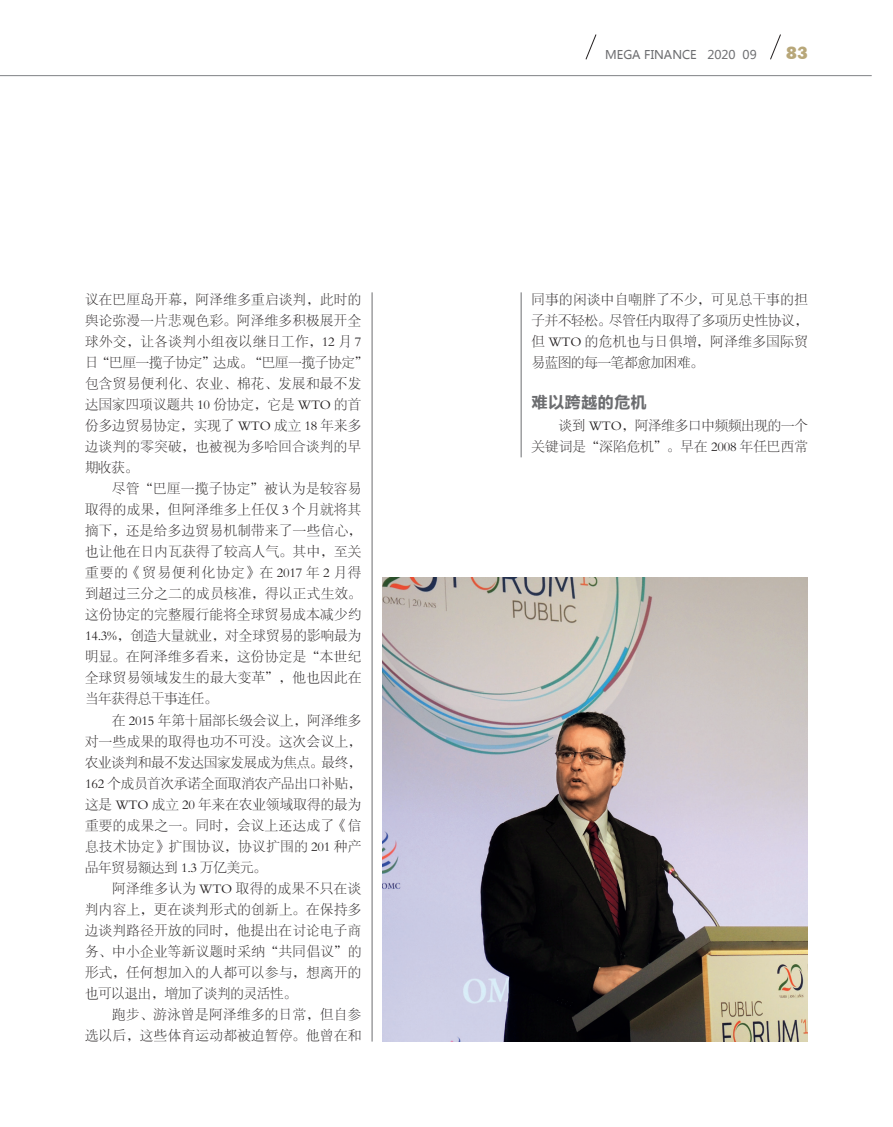
<style>
.page{position:relative;width:893px;height:1127px;background:#fff}
.page>*{position:absolute;margin:0;border:0;box-sizing:border-box;transform-origin:0 0}
.t1{font:800 16.95px "Stymie BT";color:#b8a779}
.小标题段前后{font:16.5px "FZLTCHJW GB1 0";color:#6c6d70}
.正文{font:13.5px/21px "FZSYJW GB1 0";letter-spacing:.025em;color:#231f20;text-align:justify}
.正文-2{font:13.5px/21px "FZSYJW GB1 0";letter-spacing:-.015em;color:#231f20;text-align:right}
.t2{font:12px "Microsoft Ya Hei";color:#6c6d70}
</style>
<div class="page">
<hr style="left:0;top:75px;width:872px;height:1px;background:#808285">
<svg style="left:585px;top:34px;width:12px;height:26px"></svg>
<svg style="left:770px;top:34px;width:11px;height:26px"></svg>
<hr style="left:372px;top:292px;width:1px;height:749px;background:#6c6d70">
<hr style="left:521px;top:292px;width:1px;height:165px;background:#6c6d70">
<img style="left:383px;top:578px;width:425px;height:463px">
<p class="正文" style="left:85px;top:289px;width:285px;text-align:left">议在巴厘岛开幕，阿泽维多重启谈判，此时的舆论弥漫一片悲观色彩。阿泽维多积极展开全球外交，让各谈判小组夜以继日工作，12 月 7日“巴厘一揽子协定”达成。“巴厘一揽子协定”包含贸易便利化、农业、棉花、发展和最不发达国家四项议题共 10 份协定，它是 WTO 的首份多边贸易协定，实现了 WTO 成立 18 年来多边谈判的零突破，也被视为多哈回合谈判的早期收获。</p>
<p class="正文" style="left:85px;top:478px;width:278px;text-indent:27px">尽管“巴厘一揽子协定”被认为是较容易取得的成果，但阿泽维多上任仅 3 个月就将其摘下，还是给多边贸易机制带来了一些信心，也让他在日内瓦获得了较高人气。其中，至关重要的《贸易便利化协定》在 2017 年 2 月得到超过三分之二的成员核准，得以正式生效。这份协定的完整履行能将全球贸易成本减少约14.3%，创造大量就业，对全球贸易的影响最为明显。在阿泽维多看来，这份协定是“本世纪全球贸易领域发生的最大变革”，他也因此在当年获得总干事连任。</p>
<p class="正文" style="left:85px;top:710px;width:278px;text-indent:27px">在 2015 年第十届部长级会议上，阿泽维多对一些成果的取得也功不可没。这次会议上，农业谈判和最不发达国家发展成为焦点。最终，162 个成员首次承诺全面取消农产品出口补贴，这是 WTO 成立 20 年来在农业领域取得的最为重要的成果之一。同时，会议上还达成了《信息技术协定》扩围协议，协议扩围的 201 种产品年贸易额达到 1.3 万亿美元。</p>
<p class="正文" style="left:85px;top:878px;width:278px;text-indent:27px">阿泽维多认为 WTO 取得的成果不只在谈判内容上，更在谈判形式的创新上。在保持多边谈判路径开放的同时，他提出在讨论电子商务、中小企业等新议题时采纳“共同倡议”的形式，任何想加入的人都可以参与，想离开的也可以退出，增加了谈判的灵活性。</p>
<p class="正文" style="left:85px;top:1004px;width:278px;text-align:right">跑步、游泳曾是阿泽维多的日常，但自参<br>选以后，这些体育运动都被迫暂停。他曾在和</p>
<p class="t2" style="left:605px;top:47px;width:153px">MEGA FINANCE 2020 09</p>
<p class="t1" style="left:786px;top:43px;width:23px">83</p>
<p class="正文" style="left:531px;top:289px;width:278px">同事的闲谈中自嘲胖了不少，可见总干事的担子并不轻松。尽管任内取得了多项历史性协议，但 WTO 的危机也与日俱增，阿泽维多国际贸易蓝图的每一笔都愈加困难。</p>
<p class="小标题段前后" style="left:531px;top:393px;width:117px">难以跨越的危机</p>
<p class="正文-2" style="left:531px;top:415px;width:278px">谈到 WTO，阿泽维多口中频频出现的一个<br>关键词是“深陷危机”。早在 2008 年任巴西常</p>
</div>
